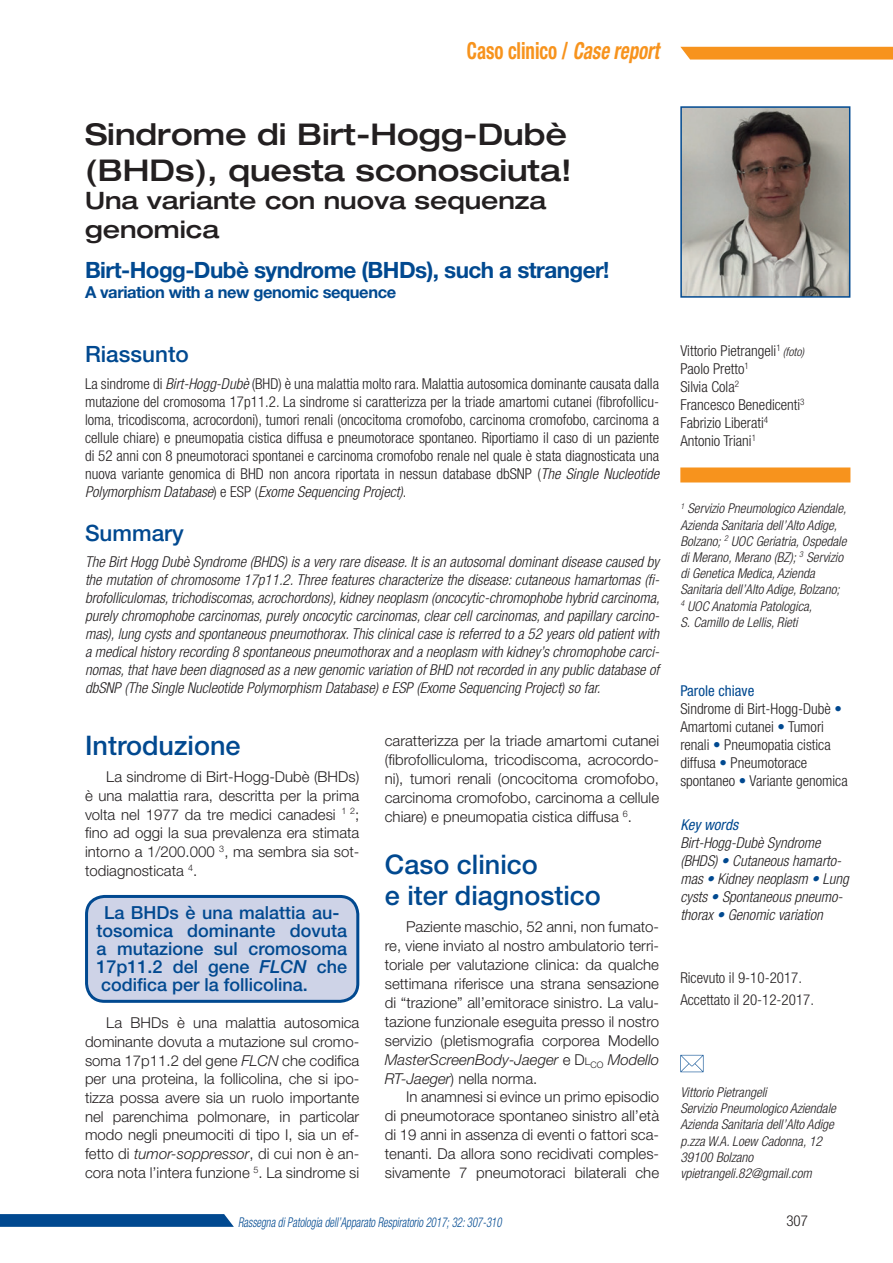
<style>
.page{position:relative;width:893px;height:1263px;background:#fff}
.page>*{position:absolute;margin:0;border:0;box-sizing:border-box;transform-origin:0 0}
.t1{font:500 expanded 30px/36px "Helvetica Neue LT Std";color:#231f20}
.t2{font:500 27px/30.9px "Helvetica Neue LT Std";color:#014990}
.t3{font:500 expanded 24px/28.8px "Helvetica Neue LT Std";color:#231f20}
.t4{font:700 condensed 23.55px "Helvetica Neue LT Std";color:#f7931d;scale:.8 1}
.t5{font:700 22.5px "Helvetica Neue LT Std";letter-spacing:-.025em;color:#014990}
.t6{font:500 22.5px "Helvetica Neue LT Std";color:#014990}
.t7{font:500 18px/18px "Helvetica Neue LT Std";color:#014990}
.t8{font:700 16.5px "Helvetica Neue LT Std";letter-spacing:-.025em;color:#014990}
.t9{font:300 15px/18.9px "Helvetica Neue LT Std";color:#231f20;text-align:justify}
.t10{font:300 condensed 15px/18px "Helvetica Neue LT Std";color:#231f20}
.t11{font:italic 300 condensed 15px/18px "Helvetica Neue LT Std";color:#231f20}
.t12{font:italic condensed 15px "Helvetica Neue LT Std";color:#014990}
.t13{font:italic 300 condensed 13.5px/16.2px "Helvetica Neue LT Std";color:#231f20}
.t14{font:italic 300 condensed 13.5px "Helvetica Neue LT Std";color:#014990;scale:.8 1}
.s1{font-style:italic}
.s2{font-size:10.5px}
.s3{font-style:italic;font-size:12px}
.s4{font-weight:400;color:#014990}
.s5{color:#014990}
</style>
<div class="page">
<svg style="left:680px;top:47px;width:213px;height:13px;background:#f7992a"></svg>
<svg style="left:0;top:1214px;width:234px;height:13px;background:#0a5094"></svg>
<div style="left:680px;top:467px;width:170px;height:15px;background:#f7931d"></div>
<img style="left:683px;top:109px;width:164px;height:186px">
<div style="left:680px;top:106px;width:170px;height:192px;border:2px solid #014990"></div>
<svg style="left:680px;top:1055px;width:23px;height:17px"></svg>
<div style="left:87px;top:896px;width:271px;height:105px;background:#ced3e7;border-radius:18px"></div>
<div style="left:85px;top:895px;width:274px;height:108px;border:3px solid #014990;border-radius:18px"></div>
<h3 class="t4" style="left:467px;top:37px;width:242px">Caso clinico / <span class="s1">Case report</span></h3>
<h1 class="t1" style="left:85px;top:115px;width:488px">Sindrome di Birt-Hogg-Dubè (BHDs), questa sconosciuta!</h1>
<h3 class="t3" style="left:85px;top:186px;width:463px">Una variante con nuova sequenza genomica</h3>
<h3 class="t5" style="left:85px;top:256px;width:526px">Birt-Hogg-Dubè syndrome (BHDs), such a stranger!</h3>
<p class="t8" style="left:85px;top:282px;width:313px">A variation with a new genomic sequence</p>
<h3 class="t6" style="left:85px;top:341px;width:105px">Riassunto</h3>
<p class="t10" style="left:85px;top:374px;width:576px;text-align:justify">La sindrome di <span class="s1">Birt-Hogg-Dubè</span> (BHD) è una malattia molto rara. Malattia autosomica dominante causata dalla mutazione del cromosoma 17p11.2. La sindrome si caratterizza per la triade amartomi cutanei (fibrofollicu&shy;loma, tricodiscoma, acrocordoni), tumori renali (oncocitoma cromofobo, carcinoma cromofobo, carcinoma a cellule chiare) e pneumopatia cistica diffusa e pneumotorace spontaneo. Riportiamo il caso di un paziente di 52 anni con 8 pneumotoraci spontanei e carcinoma cromofobo renale nel quale è stata diagnosticata una nuova variante genomica di BHD non ancora riportata in nessun database dbSNP (<span class="s1">The Single Nucleotide Polymorphism Database</span>) e ESP (<span class="s1">Exome Sequencing Project)</span>.</p>
<h3 class="t6" style="left:85px;top:519px;width:100px">Summary</h3>
<p class="t11" style="left:85px;top:553px;width:576px;text-align:justify">The Birt Hogg Dubè Syndrome (BHDS) is a very rare disease. It is an autosomal dominant disease caused by the mutation of chromosome 17p11.2. Three features characterize the disease: cutaneous hamartomas (fi&shy;brofolliculomas, trichodiscomas, acrochordons), kidney neoplasm (oncocytic-chromophobe hybrid carcinoma, purely chromophobe carcinomas, purely oncocytic carcinomas, clear cell carcinomas, and papillary carcino&shy;mas), lung cysts and spontaneous pneumothorax. This clinical case is referred to a 52 years old patient with a medical history recording 8 spontaneous pneumothorax and a neoplasm with kidney’s chromophobe carci&shy;nomas, that have been diagnosed as a new genomic variation of BHD not recorded in any public database of dbSNP (The Single Nucleotide Polymorphism Database) e ESP (Exome Sequencing Project) so far.</p>
<h2 class="t2" style="left:85px;top:730px;width:157px">Introduzione</h2>
<p class="t9" style="left:85px;top:767px;width:276px;text-indent:21px">La sindrome di Birt-Hogg-Dubè (BHDs) è una malattia rara, descritta per la prima volta nel 1977 da tre medici canadesi <sup>1</sup> <sup>2</sup>; fino ad oggi la sua prevalenza era stimata intorno a 1/200.000 <sup>3</sup>, ma sembra sia sot&shy;todiagnosticata <sup>4</sup>.</p>
<p class="t7" style="left:97px;top:904px;width:252px;text-indent:8px">La BHDs è una malattia au&shy;tosomica dominante dovuta a mutazione sul cromosoma<br>17p11.2 del gene <span class="s1">FLCN</span> che codifica per la follicolina.</p>
<p class="t9" style="left:85px;top:1013px;width:276px;text-indent:21px">La BHDs è una malattia autosomica dominante dovuta a mutazione sul cromo&shy;soma 17p11.2 del gene <span class="s1">FLCN</span> che codifica per una proteina, la follicolina, che si ipo&shy;tizza possa avere sia un ruolo importante nel parenchima polmonare, in particolar modo negli pneumociti di tipo I, sia un ef&shy;fetto di <span class="s1">tumor-soppressor</span>, di cui non è an&shy;cora nota l’intera funzione <sup>5</sup>. La sindrome si</p>
<p class="t9" style="left:385px;top:731px;width:276px">caratterizza per la triade amartomi cutanei (fibrofolliculoma, tricodiscoma, acrocordo&shy;ni), tumori renali (oncocitoma cromofobo, carcinoma cromofobo, carcinoma a cellule chiare) e pneumopatia cistica diffusa <sup>6</sup>.</p>
<h2 class="t2" style="left:385px;top:849px;width:218px">Caso clinico<br>e iter diagnostico</h2>
<p class="t9" style="left:385px;top:917px;width:276px;text-indent:21px">Paziente maschio, 52 anni, non fumato&shy;re, viene inviato al nostro ambulatorio terri&shy;toriale per valutazione clinica: da qualche settimana riferisce una strana sensazione di “trazione” all’emitorace sinistro. La valu&shy;tazione funzionale eseguita presso il nostro servizio (pletismografia corporea Modello <span class="s1">MasterScreenBody-Jaeger</span> e D<span class="s2">l</span><sub>CO</sub> <span class="s1">Modello RT-Jaeger</span>) nella norma.</p>
<p class="t9" style="left:385px;top:1087px;width:276px;text-indent:21px">In anamnesi si evince un primo episodio di pneumotorace spontaneo sinistro all’età di 19 anni in assenza di eventi o fattori sca&shy;tenanti. Da allora sono recidivati comples&shy;sivamente 7 pneumotoraci bilaterali che</p>
<p class="t14" style="left:238px;top:1214px;width:331px">Rassegna di Patologia dell’Apparato Respiratorio 2017; 32: 307-310</p>
<p class="t10" style="left:680px;top:342px;width:126px">Vittorio Pietrangeli<sup>1</sup> <span class="s3">(foto)<br></span>Paolo Pretto<sup>1<br></sup>Silvia Cola<sup>2<br></sup>Francesco Benedicenti<sup>3<br></sup>Fabrizio Liberati<sup>4<br></sup>Antonio Triani<sup>1</sup></p>
<p class="t13" style="left:680px;top:501px;width:168px"><sup>1</sup> Servizio Pneumologico Aziendale,<br>Azienda Sanitaria dell’Alto Adige,<br>Bolzano; <sup>2</sup> UOC Geriatria, Ospedale di Merano, Merano (BZ); <sup>3</sup> Servizio di Genetica Medica, Azienda<br>Sanitaria dell’Alto Adige, Bolzano;<br><sup>4</sup> UOC Anatomia Patologica,<br>S. Camillo de Lellis, Rieti</p>
<p class="t10" style="left:680px;top:681px;width:169px"><span class="s4">Parole chiave<br></span>Sindrome di Birt-Hogg-Dubè <span class="s5">•<br></span>Amartomi cutanei <span class="s5">•</span> Tumori renali <span class="s5">•</span> Pneumopatia cistica diffusa <span class="s5">•</span> Pneumotorace spontaneo <span class="s5">•</span> Variante genomica</p>
<p class="t12" style="left:680px;top:816px;width:59px">Key words</p>
<p class="t11" style="left:680px;top:834px;width:170px">Birt-Hogg-Dubè Syndrome (BHDS) <span class="s5">•</span> Cutaneous hamarto&shy;mas <span class="s5">•</span> Kidney neoplasm <span class="s5">•</span> Lung cysts <span class="s5">•</span> Spontaneous pneumo&shy;thorax <span class="s5">•</span> Genomic variation</p>
<p class="t10" style="left:680px;top:966px;width:135px;line-height:22.2px">Ricevuto il 9-10-2017.<br>Accettato il 20-12-2017.</p>
<p class="t13" style="left:680px;top:1084px;width:157px">Vittorio Pietrangeli<br>Servizio Pneumologico Aziendale<br>Azienda Sanitaria dell’Alto Adige p.zza W.A. Loew Cadonna, 12<br>39100 Bolzano vpietrangeli.82@gmail.com</p>
<p class="t10" style="left:786px;top:1211px;width:23px">307</p>
</div>
